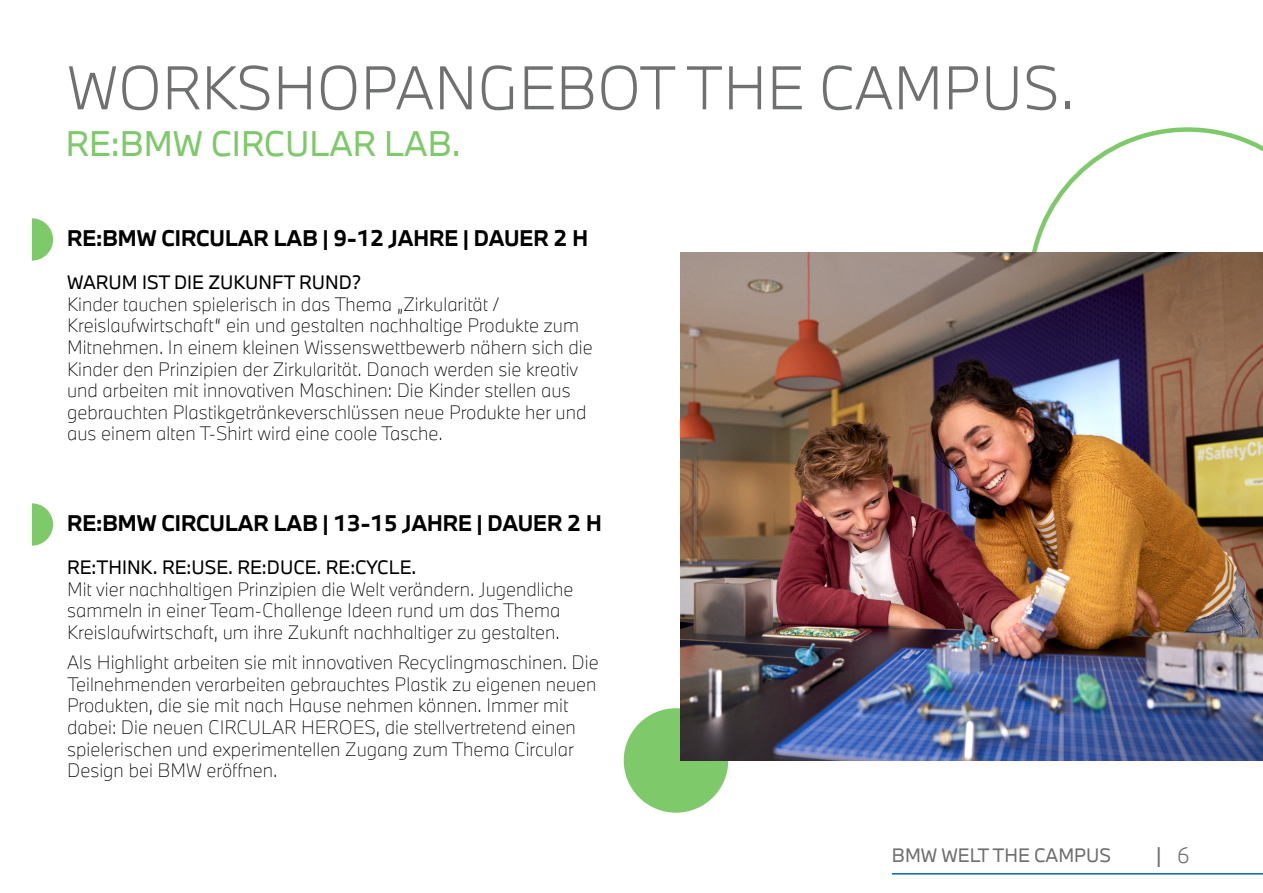
<style>
.page{position:relative;width:1263px;height:893px;background:#fff}
.page>*{position:absolute;margin:0;border:0;box-sizing:border-box;transform-origin:0 0}
.t1{font:300 57px "BMW Type Next";color:#6f7070}
.t2{font:33px "BMW Type Next";color:#7ec969}
.t3{font:700 21px "BMW Type Next";color:#000}
.t4{font:21px "BMW Type Next Pro";color:#6f7070}
.t5{font:100 18px/21.6px "BMW Type Next";color:#000}
.t6{font:18px "BMW Type Next";color:#000}
.t7{font:18px "BMW Type Next Pro";color:#6f7070}
.s1{font-weight:300}
</style>
<div class="page">
<svg style="left:32px;top:218px;width:21px;height:43px"></svg>
<svg style="left:32px;top:503px;width:21px;height:43px"></svg>
<hr style="left:892px;top:873px;width:371px;height:1px;background:#0068b3">
<div style="left:624px;top:708px;width:104px;height:105px;background:#7ec969;border-radius:50%"></div>
<svg style="left:1028px;top:127px;width:235px;height:126px"></svg>
<img style="left:681px;top:253px;width:582px;height:507px">
<h1 class="t1" style="left:67px;top:49px;width:1009px">WORKSHOPANGEBOT THE CAMPUS.</h1>
<h2 class="t2" style="left:66px;top:121px;width:396px">RE:BMW CIRCULAR LAB.</h2>
<p class="t3" style="left:67px;top:224px;width:522px">RE:BMW CIRCULAR LAB | 9-12 JAHRE | DAUER 2 H</p>
<p class="t6" style="left:67px;top:270px;width:296px">WARUM IST DIE ZUKUNFT RUND?</p>
<p class="t5" style="left:67px;top:293px;width:527px">Kinder tauchen spielerisch in das Thema „Zirkularität / Kreislaufwirtschaft“ ein und gestalten nachhaltige Produkte zum Mitnehmen. In einem kleinen Wissenswettbewerb nähern sich die Kinder den Prinzipien der Zirkularität. Danach werden sie kreativ und arbeiten mit innovativen Maschinen: Die Kinder stellen aus gebrauchten Plastikgetränkeverschlüssen neue Produkte her und aus einem alten T-Shirt wird eine coole Tasche.</p>
<p class="t3" style="left:67px;top:509px;width:536px">RE:BMW CIRCULAR LAB | 13-15 JAHRE | DAUER 2 H</p>
<p class="t6" style="left:67px;top:555px;width:351px">RE:THINK. RE:USE. RE:DUCE. RE:CYCLE.</p>
<p class="t5" style="left:67px;top:578px;width:508px">Mit vier nachhaltigen Prinzipien die Welt verändern. Jugendliche sammeln in einer Team-Challenge Ideen rund um das Thema<br>Kreislaufwirtschaft, um ihre Zukunft nachhaltiger zu gestalten.</p>
<p class="t5" style="left:67px;top:651px;width:533px">Als Highlight arbeiten sie mit innovativen Recyclingmaschinen. Die Teilnehmenden verarbeiten gebrauchtes Plastik zu eigenen neuen Produkten, die sie mit nach Hause nehmen können. Immer mit dabei: Die neuen CIRCULAR HEROES, die stellvertretend einen spielerischen und experimentellen Zugang zum Thema Circular Design bei BMW eröffnen.</p>
<p class="t7" style="left:892px;top:843px;width:221px">BMW WELT THE CAMPUS</p>
<p class="t4" style="left:1156px;top:840px;width:35px">| <span class="s1">6</span></p>
</div>
